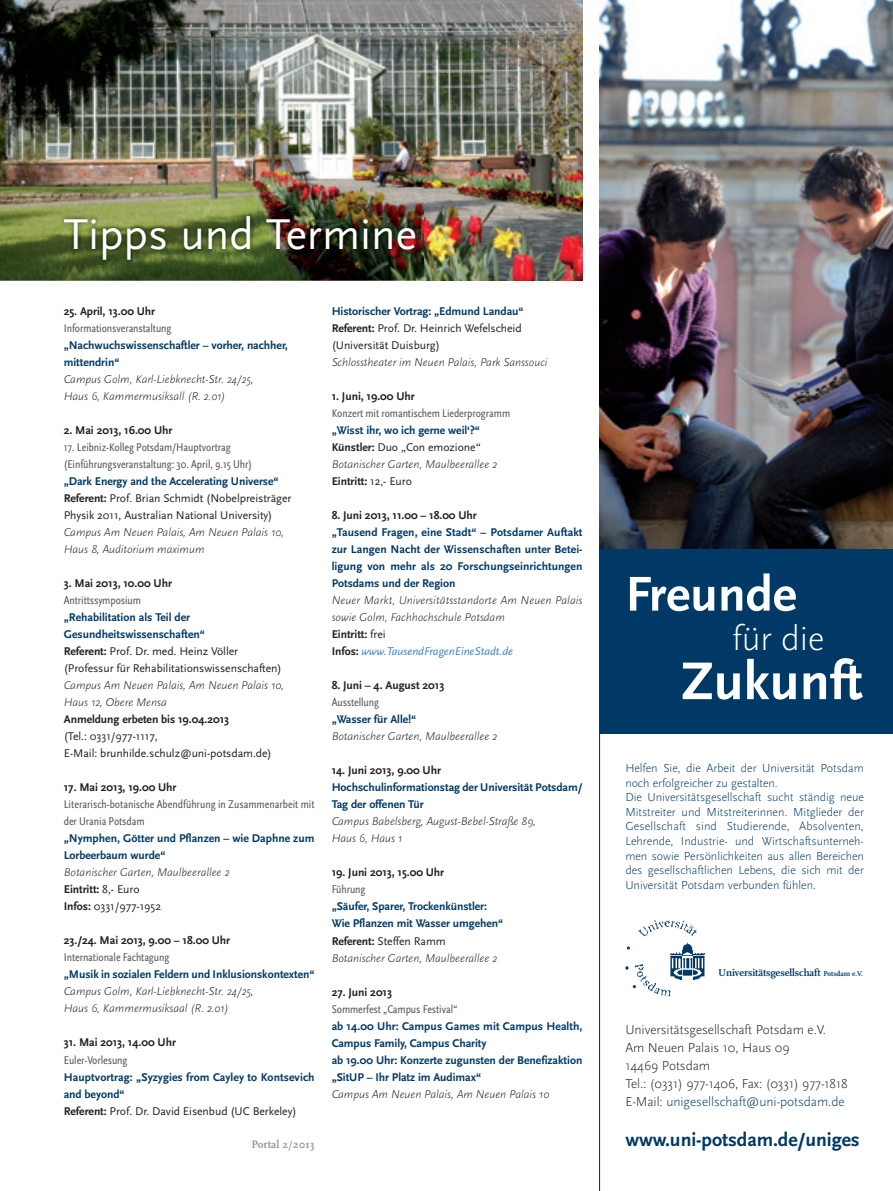
<style>
.page{position:relative;width:893px;height:1191px;background:#fff}
.page>*{position:absolute;margin:0;border:0;box-sizing:border-box;transform-origin:0 0}
.t1{font:700 55.35px "Scala Sans Pro";color:#fff}
.t2{font:700 51px "Scala Sans Pro";color:#fff}
.t3{font:45px "Scala Sans Pro";color:#fff}
.t4{font:300 35.7px "Scala Sans Pro";color:#fff}
.t5{font:700 19.8px "Scala Sans Pro";letter-spacing:-.005em;color:#003965}
.t6{font:300 13.5px/18px "Scala Sans Pro";letter-spacing:-.005em;color:#231f20}
.t7{font:300 12.15px/14.5px "Scala Sans Pro";letter-spacing:-.005em;color:#003965}
.t8{font:700 11.7px/17px "Scala Sans Pro";letter-spacing:-.005em;color:#003965}
.t9{font:italic 300 11.7px/17px "Scala Sans Pro";letter-spacing:-.005em;color:#231f20}
.t10{font:11.7px/17px "Scala Sans Pro";letter-spacing:-.005em;color:#231f20}
.t11{font:condensed 11.7px/17px "Scala Sans Pro";letter-spacing:-.005em;color:#57585a}
.t12{font:700 11.7px "Scala Sans Pro";letter-spacing:-.005em;color:#231f20}
.t13{font:700 11.25px "Scala";color:#939598}
.t14{font:700 10.35px "Scala";letter-spacing:-.005em;color:#003965}
.s1{font-weight:700;color:#003965}
.s2{font-weight:700}
.s3{font-weight:700;font-style:normal}
.s4{font-weight:400;font-style:normal}
.s5{color:#231f20}
.s6{font-weight:400;color:#231f20}
.s7{font-weight:700;font-style:normal;color:#003965}
.s8{font-weight:400;color:#3e87c3}
.s9{font-weight:300;font-style:italic;color:#231f20}
.s10{font-size:7.35px}
.s11{color:#003965}
</style>
<div class="page">
<img style="left:0;top:0;width:583px;height:281px">
<img style="left:60px;top:211px;width:360px;height:53px">
<hr style="left:599px;top:0;width:1px;height:1191px;background:#231f20">
<img style="left:600px;top:0;width:293px;height:549px">
<div style="left:600px;top:549px;width:293px;height:185px;background:#003965"></div>
<img style="left:625px;top:920px;width:81px;height:76px">
<h3 class="t3" style="left:64px;top:207px;width:355px">Tipps und Termine</h3>
<p class="t12" style="left:64px;top:304px;width:93px">25. April, 13.00 Uhr</p>
<p class="t11" style="left:64px;top:319px;width:109px">Informationsveranstaltung</p>
<p class="t8" style="left:64px;top:336px;width:226px">„Nachwuchswissenschaftler – vorher, nachher, mittendrin“</p>
<p class="t9" style="left:64px;top:370px;width:191px">Campus Golm, Karl-Liebknecht-Str. 24/25,<br>Haus 6, Kammermusiksall (R. 2.01)</p>
<p class="t12" style="left:64px;top:423px;width:110px">2. Mai 2013, 16.00 Uhr</p>
<p class="t11" style="left:64px;top:438px;width:190px">17. Leibniz-Kolleg Potsdam/Hauptvortrag (Einführungsveranstaltung: 30. April, 9.15 Uhr)</p>
<p class="t10" style="left:64px;top:472px;width:229px"><span class="s1">„Dark Energy and the Accelerating Universe“<br></span><span class="s2">Referent:</span> Prof. Brian Schmidt (Nobelpreisträger<br>Physik 2011, Australian National University)</p>
<p class="t9" style="left:64px;top:524px;width:222px">Campus Am Neuen Palais, Am Neuen Palais 10,<br>Haus 8, Auditorium maximum</p>
<p class="t12" style="left:64px;top:576px;width:110px">3. Mai 2013, 10.00 Uhr</p>
<p class="t11" style="left:64px;top:592px;width:79px">Antrittssymposium</p>
<p class="t10" style="left:64px;top:609px;width:220px"><span class="s1">„Rehabilitation als Teil der Gesundheitswissenschaften“<br></span><span class="s2">Referent:</span> Prof. Dr. med. Heinz Völler (Professur für Rehabilitationswissenschaften)</p>
<p class="t9" style="left:64px;top:677px;width:222px">Campus Am Neuen Palais, Am Neuen Palais 10,<br>Haus 12, Obere Mensa</p>
<p class="t12" style="left:64px;top:712px;width:167px">Anmeldung erbeten bis 19.04.2013</p>
<p class="t10" style="left:64px;top:728px;width:210px">(Tel.: 0331/977-1117,<br>E-Mail: brunhilde.schulz@uni-potsdam.de)</p>
<p class="t12" style="left:64px;top:780px;width:114px">17. Mai 2013, 19.00 Uhr</p>
<p class="t11" style="left:64px;top:796px;width:252px">Literarisch-botanische Abendführung in Zusammenarbeit mit der Urania Potsdam</p>
<p class="t8" style="left:64px;top:830px;width:252px">„Nymphen, Götter und Pflanzen – wie Daphne zum<br>Lorbeerbaum wurde“</p>
<p class="t9" style="left:64px;top:864px;width:167px">Botanischer Garten, Maulbeerallee 2<br><span class="s3">Eintritt:</span> <span class="s4">8,- Euro<br></span><span class="s3">Infos:</span> <span class="s4">0331/977-1952</span></p>
<p class="t12" style="left:64px;top:933px;width:168px">23./24. Mai 2013, 9.00 – 18.00 Uhr</p>
<p class="t11" style="left:64px;top:949px;width:107px">Internationale Fachtagung</p>
<p class="t8" style="left:64px;top:966px;width:252px">„Musik in sozialen Feldern und Inklusionskontexten“</p>
<p class="t9" style="left:64px;top:983px;width:191px">Campus Golm, Karl-Liebknecht-Str. 24/25,<br>Haus 6, Kammermusiksaal (R. 2.01)</p>
<p class="t12" style="left:64px;top:1035px;width:114px">31. Mai 2013, 14.00 Uhr</p>
<p class="t11" style="left:64px;top:1051px;width:65px">Euler-Vorlesung</p>
<p class="t8" style="left:64px;top:1068px;width:252px">Hauptvortrag: „Syzygies from Cayley to Kontsevich and beyond“<br><span class="s5">Referent:</span> <span class="s6">Prof. Dr. David Eisenbud (UC Berkeley)</span></p>
<p class="t13" style="left:251px;top:1138px;width:65px">Portal 2/2013</p>
<p class="t10" style="left:332px;top:302px;width:193px"><span class="s1">Historischer Vortrag: „Edmund Landau“<br></span><span class="s2">Referent:</span> Prof. Dr. Heinrich Wefelscheid (Universität Duisburg)</p>
<p class="t9" style="left:332px;top:354px;width:217px">Schlosstheater im Neuen Palais, Park Sanssouci</p>
<p class="t12" style="left:332px;top:389px;width:85px">1. Juni, 19.00 Uhr</p>
<p class="t11" style="left:332px;top:405px;width:180px">Konzert mit romantischem Liederprogramm</p>
<p class="t9" style="left:332px;top:422px;width:167px"><span class="s7">„Wisst ihr, wo ich gerne weil‘?“<br></span><span class="s3">Künstler:</span> <span class="s4">Duo „Con emozione“<br></span>Botanischer Garten, Maulbeerallee 2<br><span class="s3">Eintritt:</span> <span class="s4">12,- Euro</span></p>
<p class="t12" style="left:332px;top:508px;width:147px">8. Juni 2013, 11.00 – 18.00 Uhr</p>
<p class="t8" style="left:332px;top:524px;width:252px;text-align:justify">„Tausend Fragen, eine Stadt“ – Potsdamer Auftakt zur Langen Nacht der Wissenschaften unter Betei&shy;ligung von mehr als 20 Forschungseinrichtungen Potsdams und der Region</p>
<p class="t9" style="left:332px;top:592px;width:252px">Neuer Markt, Universitätsstandorte Am Neuen Palais sowie Golm, Fachhochschule Potsdam<br><span class="s3">Eintritt:</span> <span class="s4">frei<br></span><span class="s3">Infos:</span> <span class="s8">www.TausendFragenEineStadt.de</span></p>
<p class="t12" style="left:332px;top:678px;width:114px">8. Juni – 4. August 2013</p>
<p class="t11" style="left:332px;top:694px;width:49px">Ausstellung</p>
<p class="t8" style="left:332px;top:711px;width:86px">„Wasser für Alle!“</p>
<p class="t9" style="left:332px;top:728px;width:167px">Botanischer Garten, Maulbeerallee 2</p>
<p class="t12" style="left:332px;top:763px;width:111px">14. Juni 2013, 9.00 Uhr</p>
<p class="t8" style="left:332px;top:779px;width:252px">Hochschulinformationstag der Universität Potsdam/<br>Tag der offenen Tür</p>
<p class="t9" style="left:332px;top:813px;width:206px">Campus Babelsberg, August-Bebel-Straße 89,<br>Haus 6, Haus 1</p>
<p class="t12" style="left:332px;top:865px;width:114px">19. Juni 2013, 15.00 Uhr</p>
<p class="t11" style="left:332px;top:881px;width:35px">Führung</p>
<p class="t8" style="left:332px;top:898px;width:173px">„Säufer, Sparer, Trockenkünstler:<br>Wie Pflanzen mit Wasser umgehen“<br><span class="s5">Referent:</span> <span class="s6">Steffen Ramm<br></span><span class="s9">Botanischer Garten, Maulbeerallee 2</span></p>
<p class="t12" style="left:332px;top:984px;width:62px">27. Juni 2013</p>
<p class="t11" style="left:332px;top:1000px;width:127px">Sommerfest „Campus Festival“</p>
<p class="t8" style="left:332px;top:1017px;width:252px">ab 14.00 Uhr: Campus Games mit Campus Health, Campus Family, Campus Charity<br>ab 19.00 Uhr: Konzerte zugunsten der Benefizaktion „SitUP – Ihr Platz im Audimax“</p>
<p class="t9" style="left:332px;top:1085px;width:219px">Campus Am Neuen Palais, Am Neuen Palais 10</p>
<h2 class="t2" style="left:625px;top:564px;width:173px">Freunde</h2>
<h3 class="t4" style="left:732px;top:617px;width:93px">für die</h3>
<h1 class="t1" style="left:681px;top:648px;width:184px">Zukunft</h1>
<p class="t7" style="left:625px;top:761px;width:240px">Helfen Sie, die Arbeit der Universität Potsdam noch erfolgreicher zu gestalten.<br>Die Universitätsgesellschaft sucht ständig neue Mitstreiter und Mitstreiterinnen. Mitglieder der Gesellschaft sind Studierende, Absolventen, Lehrende, Industrie- und Wirtschaftsunterneh&shy;men sowie Persönlichkeiten aus allen Bereichen des gesellschaftlichen Lebens, die sich mit der Universität Potsdam verbunden fühlen.</p>
<p class="t14" style="left:718px;top:966px;width:147px">Universitätsgesellschaft <span class="s10">Potsdam e.V.</span></p>
<p class="t6" style="left:625px;top:1020px;width:224px">Universitätsgesellschaft Potsdam e.V.<br>Am Neuen Palais 10, Haus 09<br>14469 Potsdam<br>Tel.: (0331) 977-1406, Fax: (0331) 977-1818<br>E-Mail: <span class="s11">unigesellschaft@uni-potsdam.de</span></p>
<h3 class="t5" style="left:625px;top:1127px;width:236px">www.uni-potsdam.de/uniges</h3>
</div>
